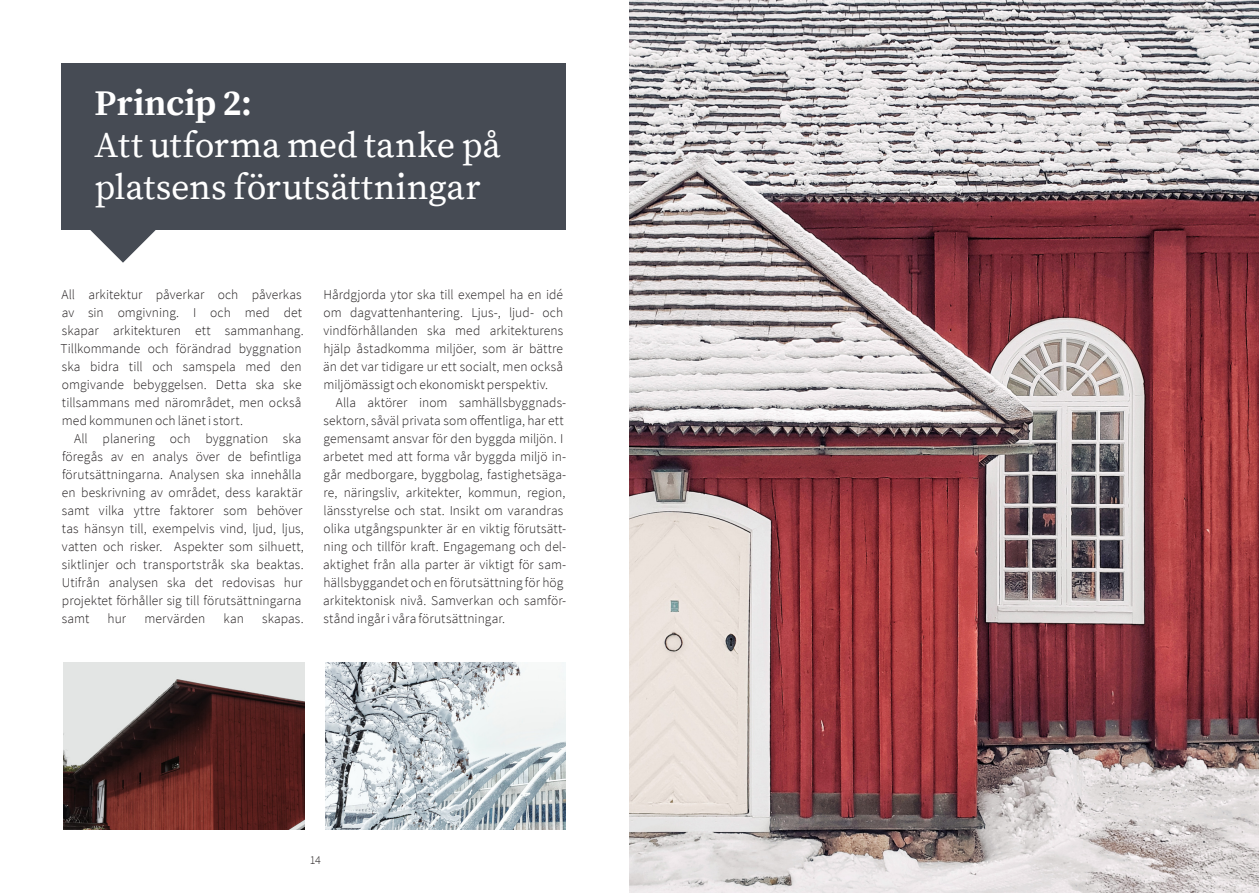
<style>
.page{position:relative;width:1259px;height:893px;background:#fff}
.page>*{position:absolute;margin:0;border:0;box-sizing:border-box;transform-origin:0 0}
.B-Rubrik{font:36px/42px "Source Serif Pro";letter-spacing:-.005em;color:#fff}
.B-Rubrik-2{font:700 36px "Source Serif Pro";color:#fff}
.B-Brödtext{font:300 13.5px/18px "Source Sans Pro";letter-spacing:.005em;color:#231f20}
.t1{font:300 12px "Source Sans Pro";color:#231f20}
</style>
<div class="page">
<div style="left:62px;top:64px;width:504px;height:166px;background:#464b54"></div>
<svg style="left:90px;top:230px;width:66px;height:33px"></svg>
<img style="left:325px;top:663px;width:241px;height:166px">
<img style="left:64px;top:663px;width:240px;height:166px">
<img style="left:629px;top:0;width:630px;height:893px">
<p class="B-Rubrik-2" style="left:95px;top:82px;width:159px">Princip 2:</p>
<p class="B-Rubrik" style="left:95px;top:126px;width:408px">Att utforma med tanke på platsens förutsättningar</p>
<p class="B-Brödtext" style="left:61px;top:286px;width:245px">All arkitektur påverkar och påverkas av sin omgivning. I och med det skapar arkitekturen ett sammanhang.<br>Tillkommande och förändrad byggnation ska bidra till och samspela med den omgivande bebyggelsen. Detta ska ske tillsammans med närområdet, men också med kommunen och länet i stort.</p>
<p class="B-Brödtext" style="left:62px;top:430px;width:244px;text-indent:12px">All planering och byggnation ska föregås av en analys över de befintliga förutsättningarna. Analysen ska innehålla en beskrivning av området, dess karaktär samt vilka yttre faktorer som behöver tas hänsyn till, exempelvis vind, ljud, ljus, vatten och risker. Aspekter som silhuett, siktlinjer och transportstråk ska beaktas.<br>Utifrån analysen ska det redovisas hur projektet förhåller sig till förutsättningarna samt</p>
<p class="B-Brödtext" style="left:108px;top:610px;width:20px">hur</p>
<p class="B-Brödtext" style="left:144px;top:610px;width:63px">mervärden</p>
<p class="B-Brödtext" style="left:224px;top:610px;width:22px">kan</p>
<p class="B-Brödtext" style="left:262px;top:610px;width:43px">skapas.</p>
<p class="B-Brödtext" style="left:323px;top:286px;width:241px;text-align:justify">Hårdgjorda ytor ska till exempel ha en idé om dagvattenhantering. Ljus-, ljud- och vindförhållanden ska med arkitekturens hjälp åstadkomma miljöer, som är bättre än det var tidigare ur ett socialt, men också miljömässigt och ekonomiskt perspektiv.</p>
<p class="B-Brödtext" style="left:323px;top:394px;width:244px;text-indent:13px">Alla aktörer inom samhällsbyggnads&shy;sektorn, såväl privata som offentliga, har ett gemensamt ansvar för den byggda miljön. I arbetet med att forma vår byggda miljö in&shy;går medborgare, byggbolag, fastighetsäga&shy;re, näringsliv, arkitekter, kommun, region, länsstyrelse och stat. Insikt om varandras olika utgångspunkter är en viktig förutsätt&shy;ning och tillför kraft. Engagemang och del&shy;aktighet från alla parter är viktigt för sam&shy;hällsbyggandet och en förutsättning för hög arkitektonisk nivå. Samverkan och samför&shy;stånd ingår i våra förutsättningar.</p>
<p class="t1" style="left:310px;top:853px;width:13px">14</p>
</div>
